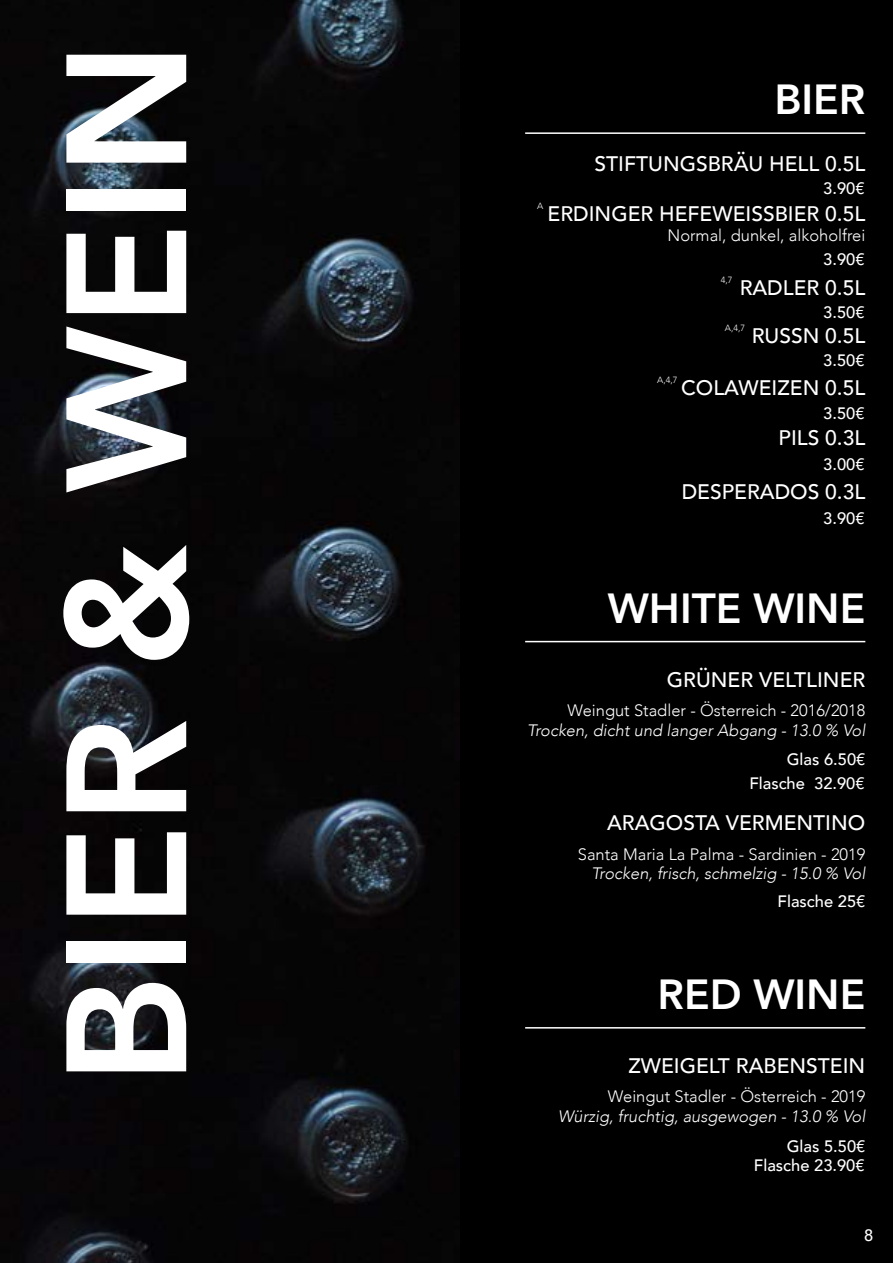
<style>
.page{position:relative;width:893px;height:1263px;background:#fff}
.page>*{position:absolute;margin:0;border:0;box-sizing:border-box;transform-origin:0 0}
.t1{font:800 169.2px "Avenir";color:#fff}
.t2{font:800 42px "Avenir";color:#fff}
.t3{font:500 21px "Avenir";color:#fff}
.t4{font:300 16.5px "Avenir";color:#fff}
.t5{font:italic 300 16.5px "Avenir";color:#fff}
.t6{font:500 16.5px/23.2px "Avenir";color:#fff;text-align:right}
.t7{font:300 9px "Avenir";color:#fff}
</style>
<div class="page">
<div style="left:434px;top:0;width:459px;height:1263px;background:#000"></div>
<img style="left:0;top:0;width:459px;height:1263px">
<hr style="left:525px;top:641px;width:340px;height:1px;background:#fff">
<hr style="left:525px;top:132px;width:340px;height:2px;background:#fff">
<hr style="left:525px;top:1027px;width:340px;height:1px;background:#fff">
<h1 class="t1" style="left:-4px;top:1085px;width:1045px;rotate:-90deg">BIER &amp; WEIN</h1>
<h2 class="t2" style="left:774px;top:67px;width:93px">BIER</h2>
<p class="t3" style="left:595px;top:145px;width:272px">STIFTUNGSBRÄU HELL 0.5L</p>
<p class="t3" style="left:548px;top:196px;width:319px">ERDINGER HEFEWEISSBIER 0.5L</p>
<p class="t6" style="left:823px;top:176px;width:43px">3.90€</p>
<p class="t7" style="left:537px;top:201px;width:8px">A</p>
<p class="t4" style="left:667px;top:226px;width:199px">Normal, dunkel, alkoholfrei</p>
<p class="t7" style="left:721px;top:275px;width:13px">4,7</p>
<p class="t6" style="left:823px;top:247px;width:43px">3.90€</p>
<p class="t3" style="left:740px;top:270px;width:127px">RADLER 0.5L</p>
<p class="t7" style="left:725px;top:323px;width:22px">A,4,7</p>
<p class="t6" style="left:823px;top:300px;width:43px">3.50€</p>
<p class="t6" style="left:823px;top:348px;width:43px">3.50€</p>
<p class="t3" style="left:752px;top:318px;width:115px">RUSSN 0.5L</p>
<p class="t7" style="left:657px;top:375px;width:22px">A,4,7</p>
<p class="t3" style="left:681px;top:369px;width:186px">COLAWEIZEN 0.5L</p>
<p class="t6" style="left:823px;top:401px;width:43px">3.50€</p>
<p class="t6" style="left:823px;top:451px;width:43px">3.00€</p>
<p class="t3" style="left:778px;top:419px;width:88px">PILS 0.3L</p>
<p class="t3" style="left:682px;top:473px;width:185px">DESPERADOS 0.3L</p>
<p class="t6" style="left:823px;top:505px;width:43px">3.90€</p>
<h2 class="t2" style="left:608px;top:575px;width:259px">WHITE WINE</h2>
<p class="t3" style="left:667px;top:661px;width:200px">GRÜNER VELTLINER</p>
<p class="t4" style="left:567px;top:701px;width:299px">Weingut Stadler - Österreich - 2016/2018</p>
<p class="t5" style="left:527px;top:720px;width:340px">Trocken, dicht und langer Abgang - 13.0 % Vol</p>
<p class="t6" style="left:749px;top:747px;width:117px">Glas 6.50€<br>Flasche 32.90€</p>
<p class="t3" style="left:607px;top:804px;width:260px">ARAGOSTA VERMENTINO</p>
<p class="t4" style="left:578px;top:844px;width:289px">Santa Maria La Palma - Sardinien - 2019</p>
<p class="t5" style="left:591px;top:864px;width:275px">Trocken, frisch, schmelzig - 15.0 % Vol</p>
<p class="t6" style="left:778px;top:888px;width:89px">Flasche 25€</p>
<h2 class="t2" style="left:658px;top:961px;width:209px">RED WINE</h2>
<p class="t3" style="left:628px;top:1047px;width:238px">ZWEIGELT RABENSTEIN</p>
<p class="t4" style="left:608px;top:1087px;width:259px">Weingut Stadler - Österreich - 2019</p>
<p class="t5" style="left:558px;top:1106px;width:309px">Würzig, fruchtig, ausgewogen - 13.0 % Vol</p>
<p class="t6" style="left:754px;top:1135px;width:113px;line-height:19.8px">Glas 5.50€<br>Flasche 23.90€</p>
<p class="t6" style="left:864px;top:1223px;width:11px">8</p>
</div>
